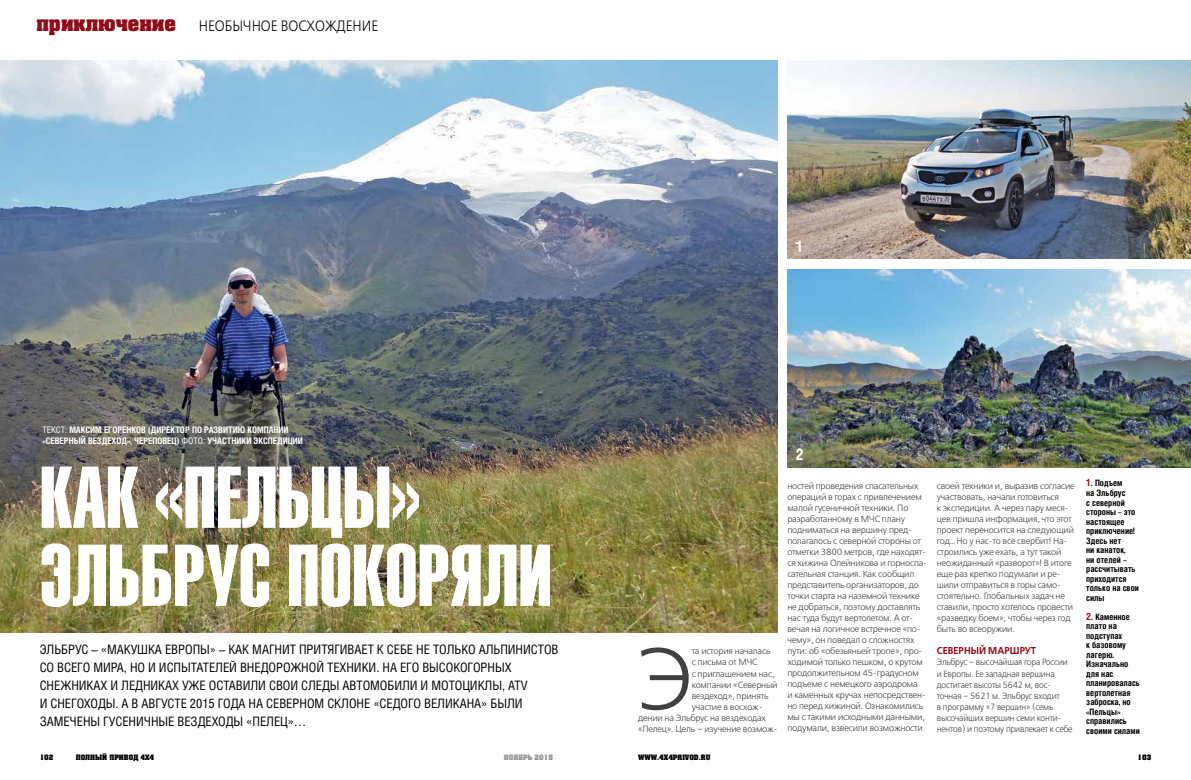
<style>
.page{position:relative;width:1191px;height:780px;background:#fff}
.page>*{position:absolute;margin:0;border:0;box-sizing:border-box;transform-origin:0 0}
.t1{font:87.6px "Free Set Light C";color:#414042}
.t2{font:86px/78px "Helios Extra Compressed C";color:#fff}
.t3{font:700 16px "Helios Cond C";color:#fff}
.t4{font:15px "Free Set Light C";color:#000;scale:.89 1}
.t5{font:13px/18px "Helios Cond C";letter-spacing:-.005em;color:#000}
.t6{font:10px "Free Set Demi C";color:#910c19;scale:.94 1}
.t7{font:9px/11px "Free Set Light C";letter-spacing:-.02em;color:#414042}
.t8{font:9px/11px "Free Set Light C";letter-spacing:-.02em;color:#414042;scale:.94 1}
.t9{font:700 9px/10.8px "Helios Cond C";color:#fff}
.t10{font:700 8.8px/9.5px "Helios Cond C";color:#000}
.t11{font:7px "Adamant C";color:#000}
.t12{font:7px "Adamant C";color:#939598}
.s1{font-family:"Adamant C";font-size:20.2px;color:#910c19}
.s2{font-weight:400}
.s3{font-size:10px;color:#910c19}
</style>
<div class="page">
<img style="left:0;top:60px;width:778px;height:572px">
<img style="left:787px;top:269px;width:404px;height:198px">
<img style="left:787px;top:60px;width:404px;height:198px">
<h3 class="t4" style="left:36px;top:18px;width:385px"><span class="s1">приключение</span> НЕОБЫЧНОЕ ВОСХОЖДЕНИЕ</h3>
<p class="t9" style="left:43px;top:424px;width:262px"><span class="s2">ТЕКСТ:</span> МАКСИМ ЕГОРЕНКОВ (ДИРЕКТОР ПО РАЗВИТИЮ КОМПАНИИ «СЕВЕРНЫЙ ВЕЗДЕХОД», ЧЕРЕПОВЕЦ) <span class="s2">ФОТО:</span> УЧАСТНИКИ ЭКСПЕДИЦИИ</p>
<h2 class="t2" style="left:40px;top:456px;width:514px">КАК «ПЕЛЬЦЫ»<br>ЭЛЬБРУС ПОКОРЯЛИ</h2>
<p class="t5" style="left:40px;top:640px;width:520px">ЭЛЬБРУС – «МАКУШКА ЕВРОПЫ» – КАК МАГНИТ ПРИТЯГИВАЕТ К СЕБЕ НЕ ТОЛЬКО АЛЬПИНИСТОВ СО ВСЕГО МИРА, НО И ИСПЫТАТЕЛЕЙ ВНЕДОРОЖНОЙ ТЕХНИКИ. НА ЕГО ВЫСОКОГОРНЫХ СНЕЖНИКАХ И ЛЕДНИКАХ УЖЕ ОСТАВИЛИ СВОИ СЛЕДЫ АВТОМОБИЛИ И МОТОЦИКЛЫ, ATV<br>И СНЕГОХОДЫ. А В АВГУСТЕ 2015 ГОДА НА СЕВЕРНОМ СКЛОНЕ «СЕДОГО ВЕЛИКАНА» БЫЛИ ЗАМЕЧЕНЫ ГУСЕНИЧНЫЕ ВЕЗДЕХОДЫ «ПЕЛЕЦ»…</p>
<h3 class="t3" style="left:796px;top:236px;width:9px">1</h3>
<h1 class="t1" style="left:638px;top:633px;width:57px">Э</h1>
<p class="t7" style="left:691px;top:646px;width:80px">та история началась</p>
<p class="t7" style="left:691px;top:657px;width:68px">с письма от МЧС</p>
<p class="t7" style="left:691px;top:668px;width:85px">с приглашением нас,</p>
<p class="t7" style="left:691px;top:679px;width:87px">компании «Северный</p>
<p class="t7" style="left:691px;top:690px;width:78px">вездеход», принять</p>
<p class="t7" style="left:691px;top:701px;width:72px">участие в восхож-</p>
<p class="t7" style="left:638px;top:712px;width:130px">дении на Эльбрус на вездеходах</p>
<p class="t7" style="left:638px;top:723px;width:141px">«Пелец». Цель – изучение возмож-</p>
<h3 class="t3" style="left:796px;top:445px;width:10px">2</h3>
<p class="t7" style="left:787px;top:481px;width:141px">ностей проведения спасательных операций в горах с привлечением малой гусеничной техники. По разработанному в МЧС плану подниматься на вершину пред&shy;полагалось с северной стороны от отметки 3800 метров, где находят&shy;ся хижина Олейникова и горноспа&shy;сательная станция. Как сообщил представитель организаторов, до точки старта на наземной технике не добраться, поэтому доставлять нас туда будут вертолетом. А от&shy;вечая на логичное встречное «по&shy;чему», он поведал о сложностях пути: об «обезьяньей тропе», про&shy;ходимой только пешком, о крутом продолжительном 45-градусном подъеме с немецкого аэродрома<br>и каменных кручах непосредствен&shy;но перед хижиной. Ознакомились мы с такими исходными данными, подумали, взвесили возможности</p>
<p class="t7" style="left:936px;top:481px;width:139px">своей техники и, выразив согласие участвовать, начали готовиться<br>к экспедиции. А через пару меся&shy;цев пришла информация, что этот проект переносится на следующий год… Но у нас-то все свербит! На&shy;строились уже ехать, а тут такой неожиданный «разворот»! В итоге еще раз крепко подумали и ре&shy;шили отправиться в горы само&shy;стоятельно. Глобальных задач не ставили, просто хотелось провести «разведку боем», чтобы через год быть во всеоружии.</p>
<p class="t6" style="left:936px;top:645px;width:107px">СЕВЕРНЫЙ МАРШРУТ</p>
<p class="t8" style="left:936px;top:657px;width:146px">Эльбрус – высочайшая гора России и Европы. Ее западная вершина достигает высоты 5642 м, вос&shy;точная – 5621 м. Эльбрус входит<br>в программу «7 вершин» (семь высочайших вершин семи конти&shy;нентов) и поэтому привлекает к себе</p>
<p class="t10" style="left:1086px;top:478px;width:54px"><span class="s3">1.</span> Подъем<br>на Эльбрус<br>с северной стороны – это настоящее приключение!<br>Здесь нет<br>ни канаток,<br>ни отелей – рассчитывать приходится только на свои силы</p>
<p class="t10" style="left:1086px;top:611px;width:55px"><span class="s3">2.</span> Каменное плато на подступах<br>к базовому лагерю.<br>Изначально для нас планировалась вертолетная заброска, но «Пельцы» справились своими силами</p>
<p class="t11" style="left:40px;top:752px;width:15px">102</p>
<p class="t11" style="left:76px;top:752px;width:80px">ПОЛНЫЙ ПРИВОД 4Х4</p>
<p class="t12" style="left:504px;top:752px;width:50px">НОЯБРЬ 2015</p>
<p class="t11" style="left:638px;top:752px;width:74px">WWW.4X4PRIVOD.RU</p>
<p class="t11" style="left:1137px;top:752px;width:15px">103</p>
</div>
